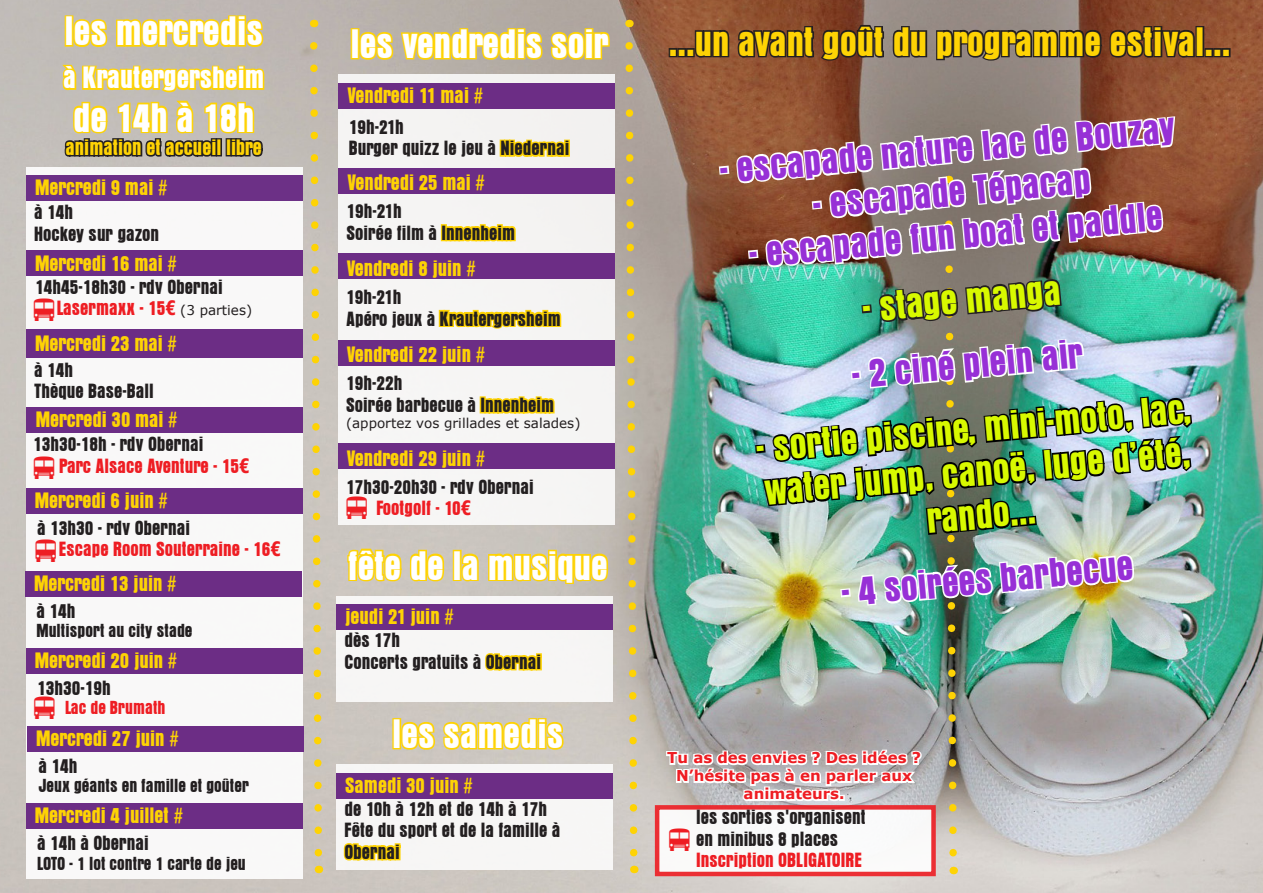
<style>
.page{position:relative;width:1263px;height:893px;background:#fff}
.page>*{position:absolute;margin:0;border:0;box-sizing:border-box;transform-origin:0 0}
.t1{font:36px "Aura";color:#9730d6}
.t2{font:36px/43.2px "Aura";color:#d8f900;text-align:center}
.t3{font:36px "Aura";color:#fff}
.t4{font:36px "Aura";color:#fed304}
.t5{font:27px "Aura";color:#fff}
.t6{font:19.5px "Aura";color:#fed304}
.t7{font:18px/21.6px "Aura";color:#231f20}
.t8{font:18px "Aura";color:#ee1d23}
.t9{font:16.5px "Aura";color:#231f20}
.t10{font:16.5px "Aura";color:#ee1d23}
.t11{font:700 15px "Verdana";color:#ee1d23}
.t12{font:13.5px "Verdana";color:#231f20}
.s1{font-family:"Hobo Std"}
.s2{font-family:"Verdana";font-size:13.5px;color:#231f20}
</style>
<div class="page">
<img style="left:0;top:0;width:1263px;height:893px">
<div style="left:337px;top:764px;width:276px;height:106px;background:#f7f6f5"></div>
<svg style="left:306px;top:38px;width:20px;height:835px;background:#cdc3aa"></svg>
<svg style="left:622px;top:38px;width:19px;height:835px;background:#c0b599"></svg>
<div style="left:27px;top:167px;width:276px;height:712px;background:#f9f8f8"></div>
<div style="left:27px;top:175px;width:276px;height:26px;background:#6c3086"></div>
<div style="left:65px;top:15px;width:8px;height:32px;border:3px solid #fed304"></div>
<svg style="left:71px;top:17px;width:38px;height:32px"></svg>
<svg style="left:115px;top:14px;width:150px;height:35px;background:#dfc657"></svg>
<svg style="left:59px;top:63px;width:207px;height:104px;background:#bdad6d"></svg>
<div style="left:26px;top:488px;width:277px;height:25px;background:#6c2d85"></div>
<div style="left:27px;top:250px;width:276px;height:25px;background:#6c2d85"></div>
<div style="left:27px;top:330px;width:276px;height:28px;background:#6c2d85"></div>
<div style="left:351px;top:28px;width:8px;height:31px;border:3px solid #fed304"></div>
<svg style="left:357px;top:27px;width:254px;height:47px;background:#cfba69"></svg>
<div style="left:339px;top:74px;width:276px;height:450px;background:#f5f5f4"></div>
<div style="left:339px;top:83px;width:276px;height:25px;background:#6c2d85"></div>
<svg style="left:499px;top:139px;width:71px;height:18px"></svg>
<div style="left:339px;top:168px;width:276px;height:25px;background:#6c2d85"></div>
<div style="left:27px;top:407px;width:276px;height:26px;background:#6c2d85"></div>
<div style="left:669px;top:48px;width:8px;height:9px;border:3px solid #231f20"></div>
<div style="left:677px;top:48px;width:9px;height:9px;border:3px solid #231f20"></div>
<div style="left:686px;top:48px;width:9px;height:9px;border:3px solid #231f20"></div>
<svg style="left:693px;top:23px;width:503px;height:74px;background:#755546"></svg>
<div style="left:1195px;top:26px;width:9px;height:31px;border:3px solid #231f20"></div>
<div style="left:1204px;top:48px;width:9px;height:9px;border:3px solid #231f20"></div>
<div style="left:1213px;top:48px;width:9px;height:9px;border:3px solid #231f20"></div>
<div style="left:1222px;top:48px;width:8px;height:9px;border:3px solid #231f20"></div>
<div style="left:26px;top:571px;width:276px;height:25px;background:#6c2d85"></div>
<div style="left:655px;top:805px;width:281px;height:71px;background:#fff;border:4px solid #ee1d23"></div>
<div style="left:441px;top:224px;width:6px;height:17px;border:3px solid #fed304"></div>
<svg style="left:444px;top:224px;width:73px;height:30px"></svg>
<div style="left:392px;top:718px;width:9px;height:31px;border:3px solid #fed304"></div>
<svg style="left:399px;top:717px;width:167px;height:35px;background:#e5cd60"></svg>
<div style="left:337px;top:773px;width:276px;height:25px;background:#6c2d85"></div>
<svg style="left:341px;top:843px;width:60px;height:38px"></svg>
<div style="left:26px;top:648px;width:277px;height:25px;background:#6c2d85"></div>
<div style="left:28px;top:726px;width:276px;height:25px;background:#6c2d85"></div>
<div style="left:26px;top:803px;width:277px;height:25px;background:#6c2d85"></div>
<div style="left:338px;top:254px;width:276px;height:25px;background:#6c2d85"></div>
<svg style="left:438px;top:309px;width:124px;height:20px"></svg>
<div style="left:338px;top:340px;width:276px;height:26px;background:#6c2d85"></div>
<div style="left:480px;top:396px;width:6px;height:17px;border:3px solid #fed304"></div>
<svg style="left:483px;top:396px;width:72px;height:18px"></svg>
<div style="left:338px;top:444px;width:276px;height:25px;background:#6c2d85"></div>
<div style="left:337px;top:596px;width:276px;height:106px;background:#f7f6f5"></div>
<svg style="left:346px;top:547px;width:100px;height:36px;background:#e4cc62"></svg>
<div style="left:453px;top:550px;width:8px;height:31px;border:3px solid #fed304"></div>
<svg style="left:459px;top:551px;width:21px;height:32px"></svg>
<svg style="left:487px;top:548px;width:123px;height:37px;background:#e2ca5c"></svg>
<div style="left:337px;top:604px;width:276px;height:26px;background:#6c2d85"></div>
<svg style="left:485px;top:653px;width:57px;height:18px"></svg>
<img style="left:665px;top:109px;width:530px;height:784px">
<p class="t3" style="left:64px;top:11px;width:200px">les mercredis</p>
<p class="t5" style="left:63px;top:62px;width:202px">à Krautergersheim</p>
<p class="t3" style="left:73px;top:97px;width:183px">de 14h à 18h</p>
<p class="t6" style="left:66px;top:136px;width:198px">animation et accueil libre</p>
<p class="t6" style="left:35px;top:176px;width:134px">Mercredi 9 mai #</p>
<p class="t7" style="left:34px;top:202px;width:40px">à 14h</p>
<p class="t7" style="left:34px;top:224px;width:127px">Hockey sur gazon</p>
<p class="t6" style="left:35px;top:252px;width:143px">Mercredi 16 mai #</p>
<p class="t7" style="left:35px;top:276px;width:189px">14h45-18h30 - rdv Obernai</p>
<p class="t8" style="left:57px;top:298px;width:197px">Lasermaxx - 15<span class="s1">€</span> <span class="s2">(3 parties)</span></p>
<p class="t6" style="left:35px;top:332px;width:143px">Mercredi 23 mai #</p>
<p class="t7" style="left:34px;top:359px;width:40px">à 14h</p>
<p class="t7" style="left:34px;top:381px;width:121px">Thèque Base-Ball</p>
<p class="t6" style="left:36px;top:408px;width:143px">Mercredi 30 mai #</p>
<p class="t7" style="left:33px;top:434px;width:172px">13h30-18h - rdv Obernai</p>
<p class="t8" style="left:59px;top:456px;width:192px">Parc Alsace Aventure - 15<span class="s1">€</span></p>
<p class="t6" style="left:35px;top:489px;width:135px">Mercredi 6 juin #</p>
<p class="t7" style="left:37px;top:517px;width:154px">à 13h30 - rdv Obernai</p>
<p class="t8" style="left:59px;top:539px;width:224px">Escape Room Souterraine - 16<span class="s1">€</span></p>
<p class="t6" style="left:34px;top:572px;width:144px">Mercredi 13 juin #</p>
<p class="t7" style="left:36px;top:600px;width:40px">à 14h</p>
<p class="t9" style="left:36px;top:622px;width:158px">Multisport au city stade</p>
<p class="t6" style="left:35px;top:649px;width:144px">Mercredi 20 juin #</p>
<p class="t7" style="left:37px;top:677px;width:75px">13h30-19h</p>
<p class="t10" style="left:65px;top:698px;width:102px">Lac de Brumath</p>
<p class="t6" style="left:36px;top:727px;width:144px">Mercredi 27 juin #</p>
<p class="t7" style="left:39px;top:755px;width:40px">à 14h</p>
<p class="t9" style="left:39px;top:777px;width:212px">Jeux géants en famille et goûter</p>
<p class="t6" style="left:35px;top:804px;width:150px">Mercredi 4 juillet #</p>
<p class="t7" style="left:37px;top:832px;width:113px">à 14h à Obernai</p>
<p class="t9" style="left:37px;top:854px;width:210px">LOTO - 1 lot contre 1 carte de jeu</p>
<p class="t3" style="left:350px;top:23px;width:260px">les vendredis soir</p>
<p class="t6" style="left:347px;top:84px;width:138px">Vendredi 11 mai #</p>
<p class="t7" style="left:349px;top:116px;width:57px">19h-21h</p>
<p class="t7" style="left:349px;top:138px;width:222px">Burger quizz le jeu à Niedernai</p>
<p class="t6" style="left:347px;top:171px;width:139px">Vendredi 25 mai #</p>
<p class="t7" style="left:347px;top:201px;width:57px">19h-21h</p>
<p class="t7" style="left:347px;top:223px;width:170px">Soirée film à Innenheim</p>
<p class="t6" style="left:347px;top:257px;width:131px">Vendredi 8 juin #</p>
<p class="t7" style="left:346px;top:287px;width:57px">19h-21h</p>
<p class="t7" style="left:346px;top:308px;width:216px">Apéro jeux à Krautergersheim</p>
<p class="t6" style="left:347px;top:343px;width:140px">Vendredi 22 juin #</p>
<p class="t7" style="left:346px;top:373px;width:58px">19h-22h</p>
<p class="t7" style="left:346px;top:395px;width:209px">Soirée barbecue à Innenheim</p>
<p class="t12" style="left:346px;top:414px;width:236px">(apportez vos grillades et salades)</p>
<p class="t6" style="left:347px;top:447px;width:140px">Vendredi 29 juin #</p>
<p class="t7" style="left:346px;top:477px;width:189px">17h30-20h30 - rdv Obernai</p>
<p class="t8" style="left:376px;top:498px;width:96px">Footgolf - 10<span class="s1">€</span></p>
<p class="t3" style="left:348px;top:545px;width:261px">fête de la musique</p>
<p class="t6" style="left:345px;top:606px;width:110px">jeudi 21 juin #</p>
<p class="t7" style="left:345px;top:630px;width:57px">dès 17h</p>
<p class="t7" style="left:345px;top:652px;width:198px">Concerts gratuits à Obernai</p>
<p class="t3" style="left:392px;top:713px;width:173px">les samedis</p>
<p class="t6" style="left:345px;top:774px;width:129px">Samedi 30 juin #</p>
<p class="t7" style="left:345px;top:798px;width:204px">de 10h à 12h et de 14h à 17h</p>
<p class="t7" style="left:345px;top:820px;width:217px">Fête du sport et de la famille à<br>Obernai</p>
<p class="t4" style="left:669px;top:21px;width:563px">...un avant goût du programme estival...</p>
<p class="t1" style="left:718px;top:148px;width:459px;rotate:-5deg">- escapade nature lac de Bouzay</p>
<p class="t1" style="left:811px;top:184px;width:281px;rotate:-5deg">- escapade Tépacap</p>
<p class="t1" style="left:747px;top:232px;width:417px;rotate:-5deg">- escapade fun boat et paddle</p>
<p class="t2" style="left:860px;top:288px;width:201px;rotate:-5deg">- stage manga</p>
<p class="t1" style="left:850px;top:354px;width:234px;rotate:-5deg">- 2 ciné plein air</p>
<p class="t2" style="left:754px;top:427px;width:438px;rotate:-5deg">- sortie piscine, mini-moto, lac, water jump, canoë, luge d’été, rando...</p>
<p class="t1" style="left:839px;top:571px;width:295px;rotate:-5deg">- 4 soirées barbecue</p>
<p class="t11" style="left:667px;top:747px;width:255px">Tu as des envies ? Des idées ?</p>
<p class="t11" style="left:676px;top:765px;width:238px">N’hésite pas à en parler aux</p>
<p class="t11" style="left:744px;top:783px;width:102px">animateurs.</p>
<p class="t7" style="left:696px;top:807px;width:171px">les sorties s'organisent</p>
<p class="t7" style="left:696px;top:829px;width:143px">en minibus 8 places</p>
<p class="t8" style="left:696px;top:850px;width:167px">Inscription OBLIGATOIRE</p>
</div>
